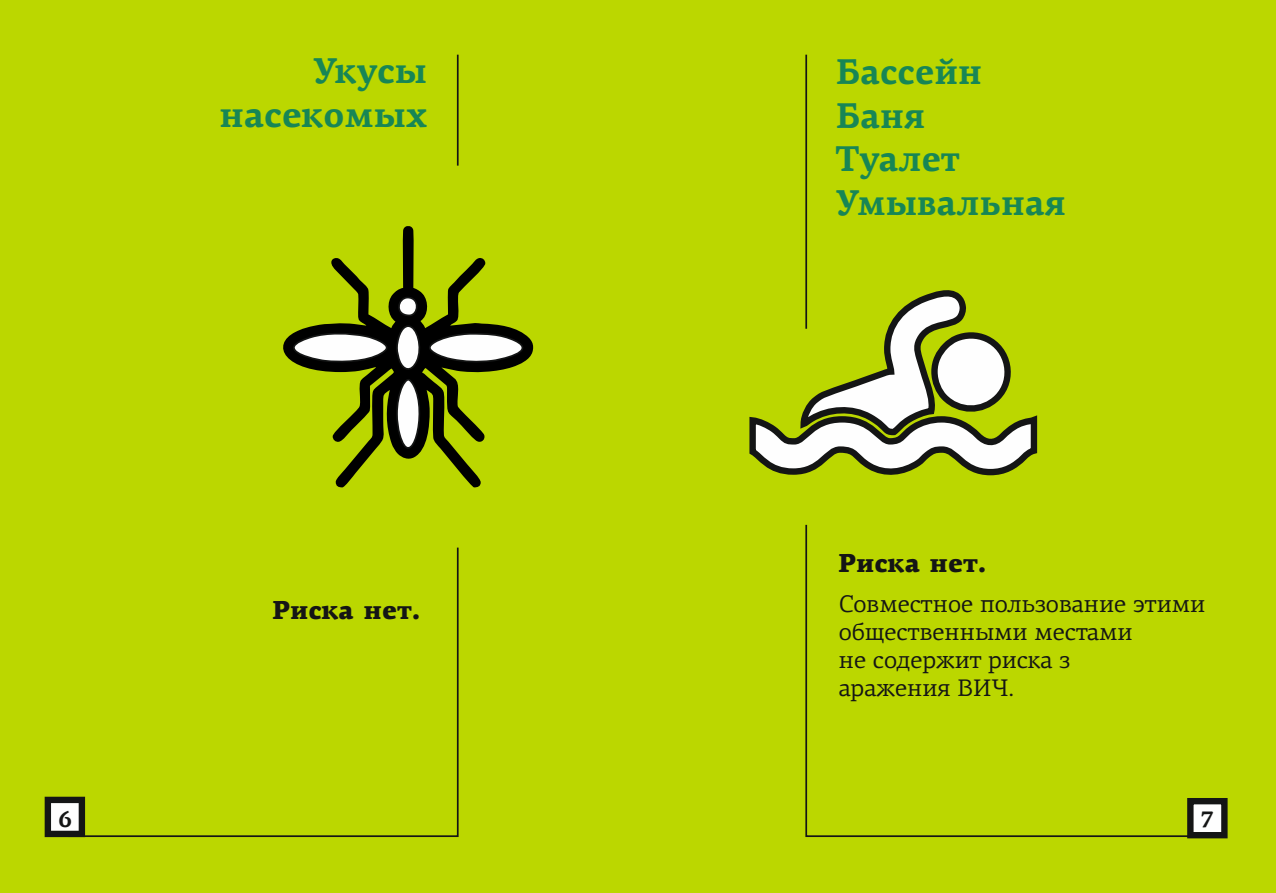
<style>
.page{position:relative;width:1276px;height:893px;background:#fff}
.page>*{position:absolute;margin:0;border:0;box-sizing:border-box;transform-origin:0 0}
.t1{font:700 36px/43.8px "PF Agora Serif Pro";color:#178655;text-align:right}
.t2{font:900 26.1px "PF Agora Serif Pro";color:#141515}
.t3{font:24px/28.2px "PF Agora Serif Pro";color:#141515}
.t4{font:700 22.5px "PF Agora Serif Pro";color:#141515}
</style>
<div class="page">
<div style="left:0;top:0;width:638px;height:893px;background:#bbd700"></div>
<div style="left:638px;top:0;width:638px;height:893px;background:#bbd700"></div>
<svg style="left:1187px;top:798px;width:41px;height:41px"></svg>
<hr style="left:457px;top:55px;width:1px;height:111px;background:#141515">
<svg style="left:67px;top:547px;width:392px;height:291px"></svg>
<svg style="left:45px;top:797px;width:40px;height:40px;background:#838484"></svg>
<svg style="left:805px;top:524px;width:392px;height:314px"></svg>
<hr style="left:805px;top:55px;width:2px;height:274px;background:#141515">
<svg style="left:283px;top:226px;width:206px;height:261px"></svg>
<svg style="left:394px;top:296px;width:26px;height:21px"></svg>
<svg style="left:292px;top:324px;width:242px;height:153px"></svg>
<svg style="left:749px;top:280px;width:289px;height:196px"></svg>
<h1 class="t1" style="left:219px;top:52px;width:209px">Укусы насекомых</h1>
<p class="t2" style="left:272px;top:599px;width:150px">Риска нет.</p>
<h1 class="t1" style="left:836px;top:53px;width:231px;text-align:left">Бассейн<br>Баня<br>Туалет<br>Умывальная</h1>
<p class="t2" style="left:838px;top:553px;width:150px">Риска нет.</p>
<p class="t3" style="left:839px;top:591px;width:368px">Совместное пользование этими общественными местами<br>не содержит риска з<br>аражения ВИЧ.</p>
<p class="t4" style="left:58px;top:810px;width:15px">6</p>
<p class="t4" style="left:1200px;top:810px;width:15px">7</p>
</div>
